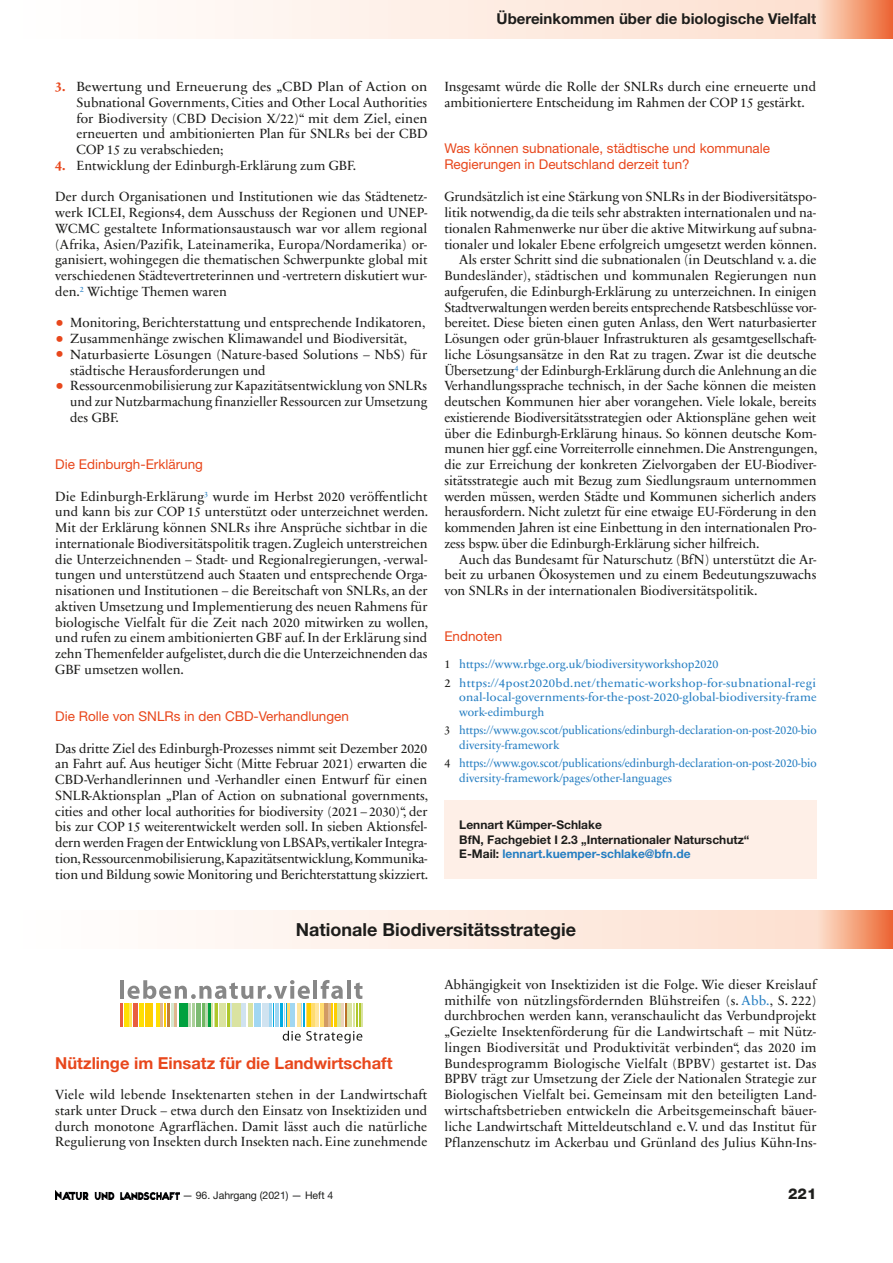
<style>
.page{position:relative;width:893px;height:1263px;background:#fff}
.page>*{position:absolute;margin:0;border:0;box-sizing:border-box;transform-origin:0 0}
.t1{font:700 18px "Helvetica Neue LT Pro";color:#1d1d1b}
.t2{font:700 16.5px "Helvetica Neue LT Pro";color:#e8471c}
.t3{font:700 15px "Helvetica Neue LT Pro";color:#1d1d1b}
.t4{font:800 15px "Helvetica Neue LT Pro";color:#1d1d1b}
.t5{font:13.5px/15.8px "Sabon Next LT Pro";letter-spacing:-.005em;color:#1d1d1b;text-align:justify}
.t6{font:13.5px/15.8px "Sabon Next LT Pro";letter-spacing:-.005em;color:#1d1d1b;text-align:justify;scale:1.05 1}
.t7{font:13.5px/16.2px "Helvetica Neue LT Pro";color:#e8471c}
.t8{font:12px/14.4px "Sabon Next LT Pro";color:#257ec2}
.t9{font:12px/18.6px "Sabon Next LT Pro";letter-spacing:.025em;color:#257ec2}
.t10{font:700 12px/14.4px "Helvetica Neue LT Pro";color:#1d1d1b}
.t11{font:12px/14.4px "Sabon Next LT Pro";color:#257ec2;scale:1.05 1}
.t12{font:10.5px "Helvetica Neue LT Pro";color:#1d1d1b}
.s1{font-weight:700;color:#e8471c}
.s2{font-size:18px;color:#e8471c}
.s3{color:#1d1d1b}
.s4{color:#257ec2}
</style>
<div class="page">
<img style="left:55px;top:1191px;width:124px;height:8px">
<div style="left:0;top:0;width:816px;height:38px;background:linear-gradient(to right,#fff,#fde0d0)"></div>
<div style="left:816px;top:0;width:77px;height:38px;background:linear-gradient(to right,#fde3cf,#ec6530)"></div>
<hr style="left:0;top:0;width:1px;height:38px;background:#fff">
<div style="left:444px;top:800px;width:372px;height:79px;background:#feefe7"></div>
<div style="left:0;top:910px;width:816px;height:38px;background:linear-gradient(to right,#fff,#fde0d0)"></div>
<div style="left:816px;top:910px;width:77px;height:38px;background:linear-gradient(to right,#fde3cf,#ec6530)"></div>
<div style="left:124px;top:1003px;width:5px;height:23px;background:#ffdf02"></div>
<hr style="left:120px;top:1003px;width:2px;height:23px;background:#e85d40">
<hr style="left:120px;top:980px;width:4px;height:19px;background:#878787">
<svg style="left:128px;top:980px;width:234px;height:63px"></svg>
<p class="t3" style="left:497px;top:10px;width:321px">Übereinkommen über die biologische Vielfalt</p>
<p class="t6" style="left:77px;top:78px;width:336px;text-indent:-21px"><span class="s1">3.</span> Bewertung und Erneuerung des „CBD Plan of Action on Subnational Governments, Cities and Other Local Authorities for Biodiversity (CBD Decision X/22)“ mit dem Ziel, einen erneuerten und ambitionierten Plan für SNLRs bei der CBD COP 15 zu verabschieden;</p>
<p class="t5" style="left:55px;top:157px;width:302px"><span class="s1">4.</span> Entwicklung der Edinburgh-Erklärung zum GBF.</p>
<p class="t5" style="left:55px;top:188px;width:374px">Der durch Organisationen und Institutionen wie das Städtenetz&shy;werk ICLEI, Regions4, dem Ausschuss der Regionen und UNEP-WCMC gestaltete Informationsaustausch war vor allem regional (Afrika, Asien/Pazifik, Lateinamerika, Europa/Nordamerika) or&shy;ganisiert, wohingegen die thematischen Schwerpunkte global mit verschiedenen Städtevertreterinnen und -vertretern diskutiert wur&shy;den.<sup>2</sup> Wichtige Themen waren</p>
<p class="t5" style="left:55px;top:314px;width:372px"><span class="s2">•</span> Monitoring, Berichterstattung und entsprechende Indikatoren,</p>
<p class="t5" style="left:55px;top:330px;width:353px"><span class="s2">•</span> Zusammenhänge zwischen Klimawandel und Biodiversität,</p>
<p class="t5" style="left:70px;top:346px;width:358px;text-indent:-15px"><span class="s2">•</span> Naturbasierte Lösungen (Nature-based Solutions – NbS) für städtische Herausforderungen und</p>
<p class="t5" style="left:70px;top:377px;width:359px;text-indent:-15px"><span class="s2">•</span> Ressourcenmobilisierung zur Kapazitätsentwicklung von SNLRs und zur Nutzbarmachung finanzieller Ressourcen zur Umsetzung des GBF.</p>
<p class="t7" style="left:55px;top:456px;width:149px">Die Edinburgh-Erklärung</p>
<p class="t5" style="left:55px;top:488px;width:375px">Die Edinburgh-Erklärung<sup>3</sup> wurde im Herbst 2020 veröffentlicht und kann bis zur COP 15 unterstützt oder unterzeichnet werden.<br>Mit der Erklärung können SNLRs ihre Ansprüche sichtbar in die internationale Biodiversitätspolitik tragen. Zugleich unterstreichen die Unterzeichnenden – Stadt- und Regionalregierungen, -verwal&shy;tungen und unterstützend auch Staaten und entsprechende Orga&shy;nisationen und Institutionen – die Bereitschaft von SNLRs, an der aktiven Umsetzung und Implementierung des neuen Rahmens für biologische Vielfalt für die Zeit nach 2020 mitwirken zu wollen, und rufen zu einem ambitionierten GBF auf. In der Erklärung sind zehn Themenfelder aufgelistet, durch die die Unterzeichnenden das GBF umsetzen wollen.</p>
<p class="t7" style="left:55px;top:708px;width:295px">Die Rolle von SNLRs in den CBD-Verhandlungen</p>
<p class="t5" style="left:55px;top:740px;width:375px">Das dritte Ziel des Edinburgh-Prozesses nimmt seit Dezember 2020 an Fahrt auf. Aus heutiger Sicht (Mitte Februar 2021) erwarten die CBD-Verhandlerinnen und -Verhandler einen Entwurf für einen SNLR-Aktionsplan „Plan of Action on subnational governments, cities and other local authorities for biodiversity (2021 – 2030)“, der bis zur COP 15 weiterentwickelt werden soll. In sieben Aktionsfel&shy;dern werden Fragen der Entwicklung von LBSAPs, vertikaler Integra&shy;tion, Ressourcenmobilisierung, Kapazitätsentwicklung, Kommunika&shy;tion und Bildung sowie Monitoring und Berichterstattung skizziert.</p>
<p class="t5" style="left:444px;top:78px;width:373px">Insgesamt würde die Rolle der SNLRs durch eine erneuerte und ambitioniertere Entscheidung im Rahmen der COP 15 gestärkt.</p>
<p class="t7" style="left:444px;top:140px;width:327px">Was können subnationale, städtische und kommunale<br>Regierungen in Deutschland derzeit tun?</p>
<p class="t5" style="left:444px;top:188px;width:374px">Grundsätzlich ist eine Stärkung von SNLRs in der Biodiversitätspo-</p>
<p class="t5" style="left:444px;top:204px;width:373px">litik notwendig, da die teils sehr abstrakten internationalen und na-</p>
<p class="t5" style="left:444px;top:220px;width:374px">tionalen Rahmenwerke nur über die aktive Mitwirkung auf subna-</p>
<p class="t5" style="left:444px;top:236px;width:374px">tionaler und lokaler Ebene erfolgreich umgesetzt werden können.</p>
<p class="t5" style="left:459px;top:251px;width:359px">Als erster Schritt sind die subnationalen (in Deutschland v. a. die</p>
<p class="t5" style="left:444px;top:267px;width:374px">Bundesländer), städtischen und kommunalen Regierungen nun</p>
<p class="t5" style="left:444px;top:283px;width:374px">aufgerufen, die Edinburgh-Erklärung zu unterzeichnen. In einigen</p>
<p class="t5" style="left:444px;top:299px;width:374px">Stadtverwaltungen werden bereits entsprechende Ratsbeschlüsse vor-</p>
<p class="t5" style="left:444px;top:314px;width:374px">bereitet. Diese bieten einen guten Anlass, den Wert naturbasierter</p>
<p class="t5" style="left:444px;top:330px;width:374px">Lösungen oder grün-blauer Infrastrukturen als gesamtgesellschaft-</p>
<p class="t5" style="left:444px;top:346px;width:374px">liche Lösungsansätze in den Rat zu tragen. Zwar ist die deutsche</p>
<p class="t5" style="left:444px;top:362px;width:374px">Übersetzung<sup>4</sup> der Edinburgh-Erklärung durch die Anlehnung an die</p>
<p class="t5" style="left:444px;top:377px;width:373px">Verhandlungssprache technisch, in der Sache können die meisten</p>
<p class="t5" style="left:444px;top:393px;width:374px">deutschen Kommunen hier aber vorangehen. Viele lokale, bereits</p>
<p class="t5" style="left:444px;top:409px;width:373px">existierende Biodiversitätsstrategien oder Aktionspläne gehen weit</p>
<p class="t5" style="left:444px;top:425px;width:373px">über die Edinburgh-Erklärung hinaus. So können deutsche Kom-</p>
<p class="t5" style="left:444px;top:440px;width:374px">munen hier ggf. eine Vorreiterrolle einnehmen. Die Anstrengungen,</p>
<p class="t5" style="left:444px;top:456px;width:374px">die zur Erreichung der konkreten Zielvorgaben der EU-Biodiver-</p>
<p class="t5" style="left:444px;top:472px;width:374px">sitätsstrategie auch mit Bezug zum Siedlungsraum unternommen</p>
<p class="t5" style="left:444px;top:488px;width:373px">werden müssen, werden Städte und Kommunen sicherlich anders</p>
<p class="t5" style="left:444px;top:503px;width:374px">herausfordern. Nicht zuletzt für eine etwaige EU-Förderung in den</p>
<p class="t5" style="left:444px;top:519px;width:374px">kommenden Jahren ist eine Einbettung in den internationalen Pro-</p>
<p class="t5" style="left:444px;top:535px;width:316px">zess bspw. über die Edinburgh-Erklärung sicher hilfreich.</p>
<p class="t5" style="left:459px;top:551px;width:359px">Auch das Bundesamt für Naturschutz (BfN) unterstützt die Ar-</p>
<p class="t5" style="left:444px;top:566px;width:374px">beit zu urbanen Ökosystemen und zu einem Bedeutungszuwachs</p>
<p class="t5" style="left:444px;top:582px;width:315px">von SNLRs in der internationalen Biodiversitätspolitik.</p>
<p class="t7" style="left:444px;top:628px;width:60px">Endnoten</p>
<p class="t9" style="left:444px;top:654px;width:373px"><span class="s3">1</span> https://www.rbge.org.uk/biodiversityworkshop2020<br><span class="s3">2</span> https://4post2020bd.net/thematic-workshop-for-subnational-regi</p>
<p class="t11" style="left:459px;top:690px;width:342px">onal-local-governments-for-the-post-2020-global-biodiversity-frame work-edimburgh</p>
<p class="t8" style="left:459px;top:723px;width:359px;text-indent:-15px"><span class="s3">3</span> https://www.gov.scot/publications/edinburgh-declaration-on-post-2020-bio diversity-framework</p>
<p class="t8" style="left:459px;top:756px;width:359px;text-indent:-15px"><span class="s3">4</span> https://www.gov.scot/publications/edinburgh-declaration-on-post-2020-bio diversity-framework/pages/other-languages</p>
<p class="t10" style="left:459px;top:817px;width:292px">Lennart Kümper-Schlake<br>BfN, Fachgebiet I 2.3 „Internationaler Naturschutz“<br>E-Mail: <span class="s4">lennart.kuemper-schlake@bfn.de</span></p>
<h1 class="t1" style="left:296px;top:918px;width:282px">Nationale Biodiversitätsstrategie</h1>
<p class="t2" style="left:55px;top:1053px;width:339px">Nützlinge im Einsatz für die Landwirtschaft</p>
<p class="t5" style="left:55px;top:1086px;width:374px">Viele wild lebende Insektenarten stehen in der Landwirtschaft stark unter Druck – etwa durch den Einsatz von Insektiziden und durch monotone Agrarflächen. Damit lässt auch die natürliche Regulierung von Insekten durch Insekten nach. Eine zunehmende</p>
<p class="t5" style="left:444px;top:976px;width:374px">Abhängigkeit von Insektiziden ist die Folge. Wie dieser Kreislauf mithilfe von nützlingsfördernden Blühstreifen (s. <span class="s4">Abb.</span>, S. 222) durchbrochen werden kann, veranschaulicht das Verbundprojekt „Gezielte Insektenförderung für die Landwirtschaft – mit Nütz&shy;lingen Biodiversität und Produktivität verbinden“, das 2020 im Bundesprogramm Biologische Vielfalt (BPBV) gestartet ist. Das BPBV trägt zur Umsetzung der Ziele der Nationalen Strategie zur Biologischen Vielfalt bei. Gemeinsam mit den beteiligten Land&shy;wirtschaftsbetrieben entwickeln die Arbeitsgemeinschaft bäuer&shy;liche Landwirtschaft Mitteldeutschland e.V. und das Institut für Pflanzenschutz im Ackerbau und Grünland des Julius Kühn-Ins-</p>
<p class="t12" style="left:182px;top:1189px;width:153px">— 96. Jahrgang (2021) — Heft 4</p>
<p class="t4" style="left:788px;top:1185px;width:30px">221</p>
</div>
